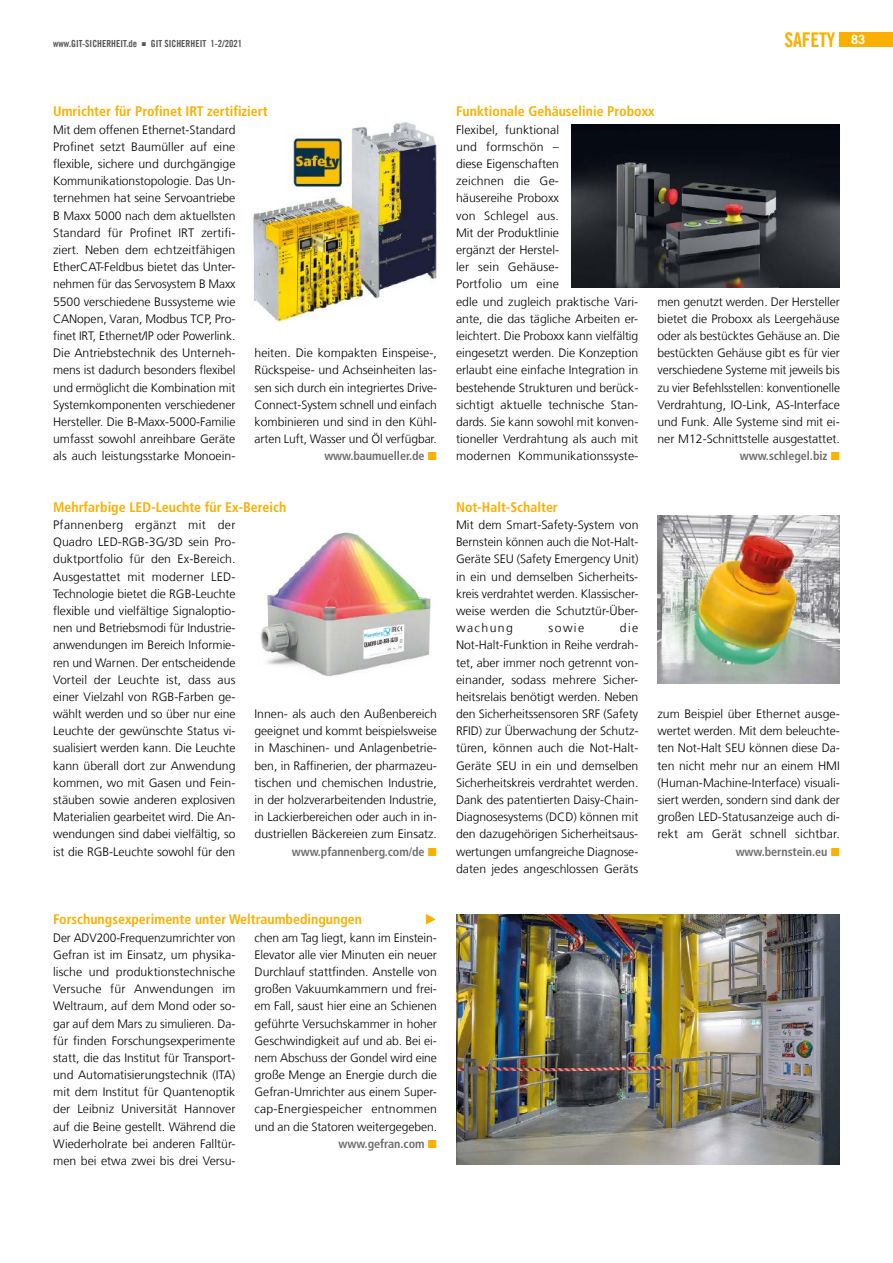
<style>
.page{position:relative;width:893px;height:1263px;background:#fff}
.page>*{position:absolute;margin:0;border:0;box-sizing:border-box;transform-origin:0 0}
.t1{font:20.25px "Trade Gothic LT Std Bd Cn 20";color:#f9b000}
.t2{font:700 condensed 13.95px "Frutiger LT Com";color:#f9b000}
.t3{font:300 12.15px/17.2px "Frutiger LT Com";letter-spacing:-.005em;color:#000;text-align:justify}
.t4{font:9.75px "Trade Gothic LT Com Bd Cn 20";color:#575756}
.s1{font-family:"Trade Gothic LT Com";font-weight:700;font-size:12.75px;color:#fff}
.s2{font-weight:700;font-stretch:condensed;color:#706f6f}
.s3{color:#f9b000}
</style>
<div class="page">
<img style="left:253px;top:122px;width:184px;height:201px">
<img style="left:572px;top:125px;width:268px;height:163px">
<img style="left:657px;top:515px;width:183px;height:169px">
<img style="left:456px;top:915px;width:384px;height:250px">
<img style="left:260px;top:530px;width:171px;height:147px">
<div style="left:840px;top:32px;width:53px;height:15px;background:#f9b000"></div>
<p class="t4" style="left:53px;top:38px;width:191px">www.GIT-SICHERHEIT.de ▪ GIT SICHERHEIT 1-2/2021</p>
<h1 class="t1" style="left:784px;top:27px;width:82px">Safety <span class="s1">83</span></h1>
<p class="t2" style="left:53px;top:103px;width:216px">Umrichter für Profinet IRT zertifiziert</p>
<p class="t3" style="left:53px;top:121px;width:184px">Mit dem offenen Ethernet-Standard Profinet setzt Baumüller auf eine flexible, sichere und durchgängige Kommunikationstopologie. Das Un&shy;ternehmen hat seine Servoantriebe B Maxx 5000 nach dem aktuellsten Standard für Profinet IRT zertifi&shy;ziert. Neben dem echtzeitfähigen EtherCAT-Feldbus bietet das Unter&shy;nehmen für das Servosystem B Maxx 5500 verschiedene Bussysteme wie CANopen, Varan, Modbus TCP, Pro&shy;finet IRT, Ethernet/IP oder Powerlink.<br>Die Antriebstechnik des Unterneh&shy;mens ist dadurch besonders flexibel und ermöglicht die Kombination mit Systemkomponenten verschiedener Hersteller. Die B-Maxx-5000-Familie umfasst sowohl anreihbare Geräte als auch leistungsstarke Monoein-</p>
<p class="t3" style="left:255px;top:344px;width:184px;text-align:right">heiten. Die kompakten Einspeise-, Rückspeise- und Achseinheiten las&shy;sen sich durch ein integriertes Drive-Connect-System schnell und einfach kombinieren und sind in den Kühl&shy;arten Luft, Wasser und Öl verfügbar. <span class="s2">www.baumueller.de</span> <span class="s3">◾</span></p>
<p class="t2" style="left:53px;top:499px;width:235px">Mehrfarbige LED-Leuchte für Ex-Bereich</p>
<p class="t3" style="left:53px;top:516px;width:184px">Pfannenberg ergänzt mit der Quadro LED-RGB-3G/3D sein Pro&shy;duktportfolio für den Ex-Bereich.<br>Ausgestattet mit moderner LED-Technologie bietet die RGB-Leuchte flexible und vielfältige Signaloptio&shy;nen und Betriebsmodi für Industrie&shy;anwendungen im Bereich Informie&shy;ren und Warnen. Der entscheidende Vorteil der Leuchte ist, dass aus einer Vielzahl von RGB-Farben ge&shy;wählt werden und so über nur eine Leuchte der gewünschte Status vi&shy;sualisiert werden kann. Die Leuchte kann überall dort zur Anwendung kommen, wo mit Gasen und Fein&shy;stäuben sowie anderen explosiven Materialien gearbeitet wird. Die An&shy;wendungen sind dabei vielfältig, so ist die RGB-Leuchte sowohl für den</p>
<p class="t3" style="left:255px;top:705px;width:184px;text-align:right">Innen- als auch den Außenbereich geeignet und kommt beispielsweise in Maschinen- und Anlagenbetrie&shy;ben, in Raffinerien, der pharmazeu&shy;tischen und chemischen Industrie, in der holzverarbeitenden Industrie, in Lackierbereichen oder auch in in&shy;dustriellen Bäckereien zum Einsatz. <span class="s2">www.pfannenberg.com/de</span> <span class="s3">◾</span></p>
<p class="t2" style="left:53px;top:911px;width:310px">Forschungsexperimente unter Weltraumbedingungen</p>
<p class="t3" style="left:53px;top:929px;width:184px">Der ADV200-Frequenzumrichter von Gefran ist im Einsatz, um physika&shy;lische und produktionstechnische Versuche für Anwendungen im Weltraum, auf dem Mond oder so&shy;gar auf dem Mars zu simulieren. Da&shy;für finden Forschungsexperimente statt, die das Institut für Transport&shy;und Automatisierungstechnik (ITA) mit dem Institut für Quantenoptik der Leibniz Universität Hannover auf die Beine gestellt. Während die Wiederholrate bei anderen Falltür&shy;men bei etwa zwei bis drei Versu-</p>
<p class="t3" style="left:255px;top:929px;width:184px;text-align:right">chen am Tag liegt, kann im Einstein-Elevator alle vier Minuten ein neuer Durchlauf stattfinden. Anstelle von großen Vakuumkammern und frei&shy;em Fall, saust hier eine an Schienen geführte Versuchskammer in hoher Geschwindigkeit auf und ab. Bei ei&shy;nem Abschuss der Gondel wird eine große Menge an Energie durch die Gefran-Umrichter aus einem Super&shy;cap-Energiespeicher entnommen und an die Statoren weitergegeben. <span class="s2">www.gefran.com</span> <span class="s3">◾</span></p>
<p class="t2" style="left:456px;top:103px;width:200px">Funktionale Gehäuselinie Proboxx</p>
<p class="t3" style="left:456px;top:121px;width:184px;text-align:left">Flexibel, funktional<br>und formschön –<br>diese Eigenschaften<br>zeichnen die Ge-<br>häusereihe Proboxx<br>von Schlegel aus.<br>Mit der Produktlinie<br>ergänzt der Herstel-<br>ler sein Gehäuse-<br>Portfolio um eine<br>edle und zugleich praktische Vari&shy;ante, die das tägliche Arbeiten er&shy;leichtert. Die Proboxx kann vielfältig eingesetzt werden. Die Konzeption erlaubt eine einfache Integration in bestehende Strukturen und berück&shy;sichtigt aktuelle technische Stan&shy;dards. Sie kann sowohl mit konven&shy;tioneller Verdrahtung als auch mit modernen Kommunikationssyste-</p>
<p class="t3" style="left:657px;top:293px;width:184px;text-align:right">men genutzt werden. Der Hersteller bietet die Proboxx als Leergehäuse oder als bestücktes Gehäuse an. Die bestückten Gehäuse gibt es für vier verschiedene Systeme mit jeweils bis zu vier Befehlsstellen: konventionelle Verdrahtung, IO-Link, AS-Interface und Funk. Alle Systeme sind mit ei&shy;ner M12-Schnittstelle ausgestattet. <span class="s2">www.schlegel.biz</span> <span class="s3">◾</span></p>
<p class="t2" style="left:456px;top:499px;width:103px">Not-Halt-Schalter</p>
<p class="t3" style="left:456px;top:516px;width:184px">Mit dem Smart-Safety-System von Bernstein können auch die Not-Halt-Geräte SEU (Safety Emergency Unit) in ein und demselben Sicherheits&shy;kreis verdrahtet werden. Klassischer&shy;weise werden die Schutztür-Über&shy;wachung</p>
<p class="t3" style="left:456px;top:619px;width:184px;text-indent:164px">die Not-Halt-Funktion in Reihe verdrah&shy;tet, aber immer noch getrennt von&shy;einander, sodass mehrere Sicher&shy;heitsrelais benötigt werden. Neben den Sicherheitssensoren SRF (Safety RFID) zur Überwachung der Schutz&shy;türen, können auch die Not-Halt-Geräte SEU in ein und demselben Sicherheitskreis verdrahtet werden.<br>Dank des patentierten Daisy-Chain-Diagnosesystems (DCD) können mit den dazugehörigen Sicherheitsaus&shy;wertungen umfangreiche Diagnose&shy;daten jedes angeschlossen Geräts</p>
<p class="t3" style="left:549px;top:619px;width:37px">sowie</p>
<p class="t3" style="left:657px;top:705px;width:184px;text-align:right">zum Beispiel über Ethernet ausge&shy;wertet werden. Mit dem beleuchte&shy;ten Not-Halt SEU können diese Da&shy;ten nicht mehr nur an einem HMI (Human-Machine-Interface) visuali&shy;siert werden, sondern sind dank der großen LED-Statusanzeige auch di&shy;rekt am Gerät schnell sichtbar. <span class="s2">www.bernstein.eu</span> <span class="s3">◾</span></p>
</div>
